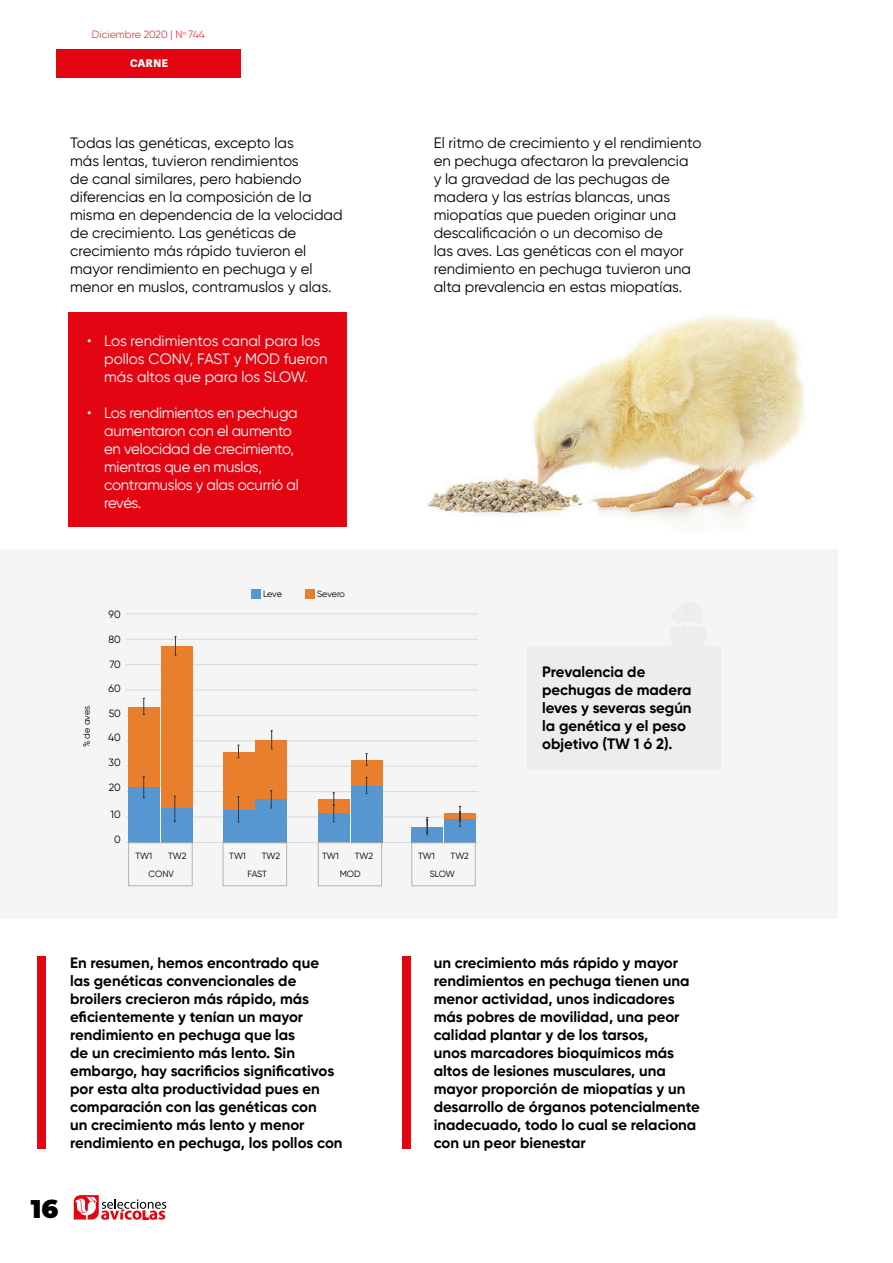
<style>
.page{position:relative;width:893px;height:1263px;background:#fff}
.page>*{position:absolute;margin:0;border:0;box-sizing:border-box;transform-origin:0 0}
.t1{font:900 25.5px "Montserrat";color:#000}
.t2{font:700 15px/18px "Gilroy";color:#000}
.t3{font:15px/18px "Gilroy";color:#000}
.t4{font:15px/18px "Gilroy";letter-spacing:-.02em;color:#fff}
.t5{font:15px/18px "Gilroy";color:#fff}
.t6{font:300 10.5px "Gilroy";color:#e30612}
.t7{font:10.5px "Gilroy";color:#000}
.t8{font:800 10.5px "Adelle Sans";letter-spacing:.05em;color:#fff}
.t9{font:9px "Gilroy";letter-spacing:-.01em;color:#000}
</style>
<div class="page">
<div style="left:57px;top:50px;width:184px;height:28px;background:#e30612"></div>
<svg style="left:74px;top:1195px;width:92px;height:25px"></svg>
<div style="left:0;top:549px;width:838px;height:369px;background:#f5f5f5"></div>
<div style="left:527px;top:646px;width:194px;height:124px;background:#ededec"></div>
<div style="left:68px;top:313px;width:279px;height:214px;background:#e30612"></div>
<hr style="left:126px;top:613px;width:352px;height:1px;background:#d8d8d8">
<hr style="left:126px;top:639px;width:352px;height:1px;background:#d8d8d8">
<hr style="left:126px;top:664px;width:352px;height:1px;background:#d8d8d8">
<hr style="left:126px;top:690px;width:352px;height:1px;background:#d8d8d8">
<hr style="left:126px;top:715px;width:352px;height:1px;background:#d8d8d8">
<hr style="left:126px;top:740px;width:352px;height:1px;background:#d8d8d8">
<hr style="left:126px;top:766px;width:352px;height:1px;background:#d8d8d8">
<hr style="left:126px;top:791px;width:352px;height:1px;background:#d8d8d8">
<hr style="left:126px;top:817px;width:352px;height:1px;background:#d8d8d8">
<hr style="left:126px;top:842px;width:352px;height:1px;background:#d8d8d8">
<div style="left:128px;top:707px;width:31px;height:80px;background:#e97f2d"></div>
<div style="left:161px;top:647px;width:31px;height:161px;background:#e97f2d"></div>
<div style="left:128px;top:787px;width:31px;height:55px;background:#5797d1"></div>
<div style="left:161px;top:808px;width:31px;height:34px;background:#5797d1"></div>
<svg style="left:143px;top:776px;width:2px;height:23px"></svg>
<svg style="left:143px;top:698px;width:2px;height:17px"></svg>
<svg style="left:174px;top:636px;width:3px;height:20px"></svg>
<svg style="left:174px;top:796px;width:2px;height:26px"></svg>
<div style="left:223px;top:752px;width:31px;height:58px;background:#e97f2d"></div>
<div style="left:318px;top:799px;width:31px;height:14px;background:#e97f2d"></div>
<div style="left:223px;top:810px;width:31px;height:32px;background:#5797d1"></div>
<div style="left:256px;top:741px;width:31px;height:58px;background:#e97f2d"></div>
<div style="left:256px;top:799px;width:31px;height:43px;background:#5797d1"></div>
<div style="left:318px;top:813px;width:31px;height:29px;background:#5797d1"></div>
<div style="left:351px;top:760px;width:31px;height:26px;background:#e97f2d"></div>
<div style="left:444px;top:813px;width:32px;height:6px;background:#e97f2d"></div>
<div style="left:351px;top:786px;width:31px;height:56px;background:#5797d1"></div>
<div style="left:412px;top:827px;width:31px;height:15px;background:#5797d1"></div>
<div style="left:444px;top:819px;width:32px;height:23px;background:#5797d1"></div>
<svg style="left:237px;top:796px;width:3px;height:27px"></svg>
<svg style="left:270px;top:790px;width:2px;height:19px"></svg>
<svg style="left:333px;top:792px;width:2px;height:30px"></svg>
<svg style="left:366px;top:753px;width:2px;height:13px"></svg>
<svg style="left:366px;top:777px;width:2px;height:17px"></svg>
<svg style="left:426px;top:817px;width:2px;height:18px"></svg>
<svg style="left:459px;top:806px;width:2px;height:21px"></svg>
<svg style="left:237px;top:745px;width:3px;height:13px"></svg>
<svg style="left:271px;top:730px;width:2px;height:20px"></svg>
<div style="left:251px;top:589px;width:9px;height:9px;background:#5797d1"></div>
<div style="left:305px;top:589px;width:9px;height:9px;background:#e97f2d"></div>
<div style="left:128px;top:843px;width:64px;height:43px;border:1px solid #b2b2b2"></div>
<div style="left:223px;top:843px;width:64px;height:43px;border:1px solid #b2b2b2"></div>
<div style="left:318px;top:843px;width:64px;height:43px;border:1px solid #b2b2b2"></div>
<div style="left:412px;top:843px;width:63px;height:43px;border:1px solid #b2b2b2"></div>
<img style="left:427px;top:316px;width:379px;height:206px">
<div style="left:38px;top:956px;width:8px;height:193px;background:#e30612"></div>
<div style="left:402px;top:956px;width:8px;height:193px;background:#e30612"></div>
<p class="t6" style="left:92px;top:28px;width:114px">Diciembre 2020 | N<sup>o</sup> 744</p>
<p class="t8" style="left:130px;top:57px;width:39px">CARNE</p>
<p class="t3" style="left:70px;top:133px;width:274px">Todas las genéticas, excepto las<br>más lentas, tuvieron rendimientos<br>de canal similares, pero habiendo diferencias en la composición de la misma en dependencia de la velocidad de crecimiento. Las genéticas de crecimiento más rápido tuvieron el mayor rendimiento en pechuga y el menor en muslos, contramuslos y alas.</p>
<p class="t5" style="left:104px;top:331px;width:225px;text-indent:-17px">• Los rendimientos canal para los pollos CONV, FAST y MOD fueron más altos que para los SLOW.</p>
<p class="t4" style="left:104px;top:403px;width:196px;text-indent:-17px">• Los rendimientos en pechuga aumentaron con el aumento en velocidad de crecimiento, mientras que en muslos, contramuslos y alas ocurrió al revés.</p>
<p class="t3" style="left:434px;top:133px;width:269px">El ritmo de crecimiento y el rendimiento en pechuga afectaron la prevalencia<br>y la gravedad de las pechugas de madera y las estrías blancas, unas miopatías que pueden originar una descalificación o un decomiso de<br>las aves. Las genéticas con el mayor rendimiento en pechuga tuvieron una alta prevalencia en estas miopatías.</p>
<p class="t9" style="left:81px;top:747px;width:43px;rotate:-90deg">% de aves</p>
<p class="t7" style="left:109px;top:608px;width:14px">90</p>
<p class="t7" style="left:108px;top:633px;width:14px">80</p>
<p class="t7" style="left:109px;top:657px;width:13px">70</p>
<p class="t7" style="left:109px;top:682px;width:14px">60</p>
<p class="t7" style="left:109px;top:707px;width:14px">50</p>
<p class="t7" style="left:108px;top:731px;width:14px">40</p>
<p class="t7" style="left:109px;top:756px;width:14px">30</p>
<p class="t7" style="left:109px;top:780px;width:14px">20</p>
<p class="t7" style="left:111px;top:808px;width:12px">10</p>
<p class="t7" style="left:114px;top:833px;width:8px">0</p>
<p class="t9" style="left:263px;top:588px;width:20px">Leve</p>
<p class="t9" style="left:317px;top:588px;width:30px">Severo</p>
<p class="t9" style="left:135px;top:850px;width:18px">TW1</p>
<p class="t9" style="left:168px;top:850px;width:20px">TW2</p>
<p class="t9" style="left:229px;top:850px;width:18px">TW1</p>
<p class="t9" style="left:262px;top:850px;width:20px">TW2</p>
<p class="t9" style="left:322px;top:850px;width:18px">TW1</p>
<p class="t9" style="left:355px;top:850px;width:20px">TW2</p>
<p class="t9" style="left:418px;top:850px;width:18px">TW1</p>
<p class="t9" style="left:451px;top:850px;width:20px">TW2</p>
<p class="t9" style="left:148px;top:868px;width:27px">CONV</p>
<p class="t9" style="left:247px;top:868px;width:21px">FAST</p>
<p class="t9" style="left:340px;top:868px;width:22px">MOD</p>
<p class="t9" style="left:430px;top:868px;width:27px">SLOW</p>
<p class="t2" style="left:542px;top:663px;width:151px">Prevalencia de pechugas de madera leves y severas según la genética y el peso objetivo (TW 1 ó 2).</p>
<p class="t2" style="left:70px;top:953px;width:274px">En resumen, hemos encontrado que las genéticas convencionales de broilers crecieron más rápido, más eficientemente y tenían un mayor rendimiento en pechuga que las<br>de un crecimiento más lento. Sin embargo, hay sacrificios significativos por esta alta productividad pues en comparación con las genéticas con<br>un crecimiento más lento y menor rendimiento en pechuga, los pollos con</p>
<h1 class="t1" style="left:31px;top:1189px;width:29px">16</h1>
<p class="t2" style="left:434px;top:953px;width:268px">un crecimiento más rápido y mayor rendimientos en pechuga tienen una menor actividad, unos indicadores más pobres de movilidad, una peor calidad plantar y de los tarsos,<br>unos marcadores bioquímicos más altos de lesiones musculares, una mayor proporción de miopatías y un desarrollo de órganos potencialmente inadecuado, todo lo cual se relaciona con un peor bienestar</p>
</div>
